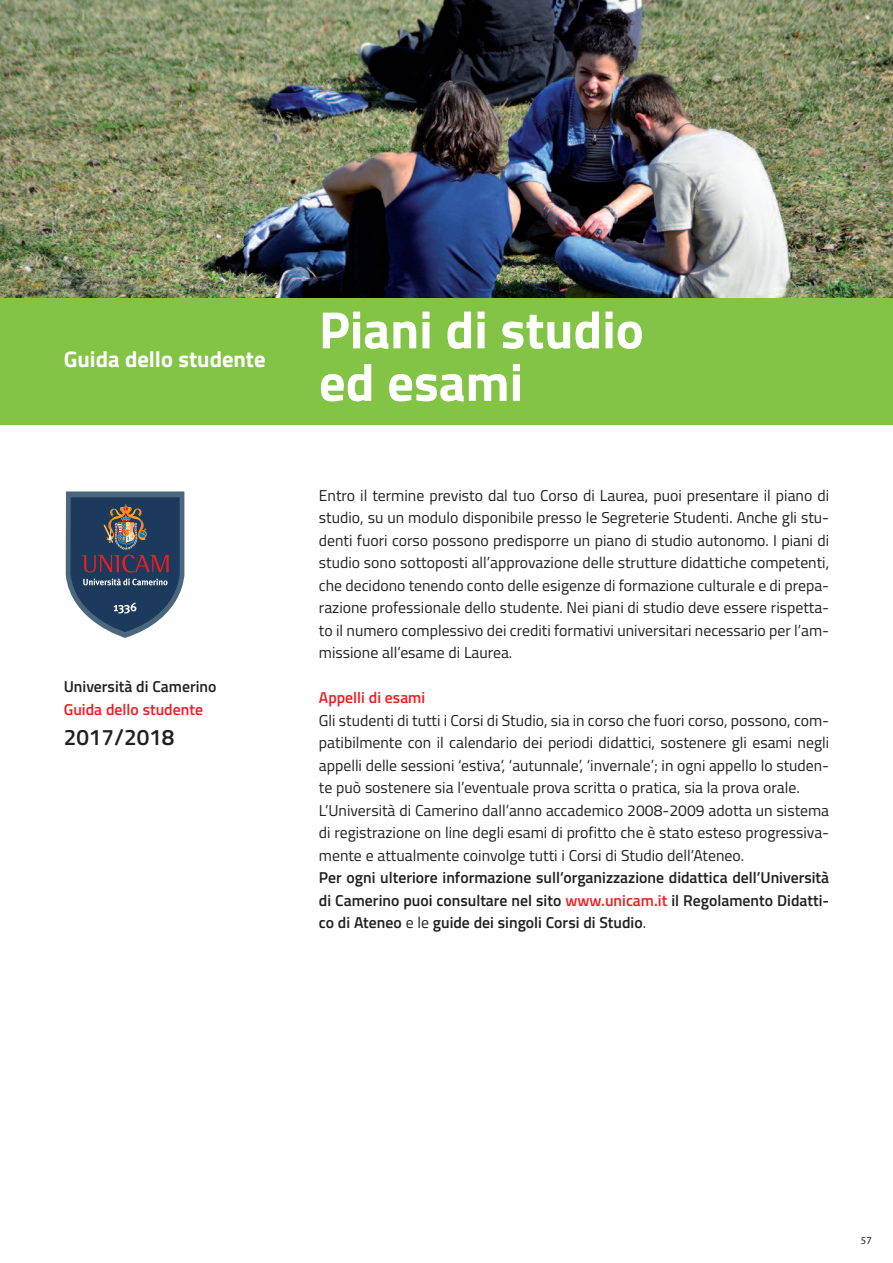
<style>
.page{position:relative;width:893px;height:1263px;background:#fff}
.page>*{position:absolute;margin:0;border:0;box-sizing:border-box;transform-origin:0 0}
.t1{font:700 52.5px/52.5px "Titillium";color:#fff}
.t2{font:700 22.5px "Titillium";color:#fff}
.t3{font:600 22.5px "Titillium";color:#231f20}
.t4{font:15.75px/22.5px "Titillium";color:#231f20;text-align:justify}
.t5{font:600 15.75px/22.5px "Titillium";color:#231f20;text-align:justify}
.t6{font:600 15.75px "Titillium";color:#ee1d23}
.t7{font:10.5px "Myriad";color:#231f20}
.s1{color:#ee1d23}
.s2{font-weight:400}
</style>
<div class="page">
<div style="left:0;top:298px;width:893px;height:127px;background:#83c447"></div>
<img style="left:0;top:0;width:893px;height:298px">
<svg style="left:65px;top:491px;width:120px;height:147px;background:#54647a"></svg>
<h2 class="t2" style="left:64px;top:351px;width:203px">Guida dello studente</h2>
<p class="t5" style="left:64px;top:677px;width:154px">Università di Camerino</p>
<p class="t6" style="left:64px;top:703px;width:141px">Guida dello studente</p>
<h2 class="t3" style="left:64px;top:729px;width:112px">2017/2018</h2>
<h1 class="t1" style="left:319px;top:309px;width:326px">Piani di studio ed esami</h1>
<p class="t4" style="left:319px;top:486px;width:512px">Entro il termine previsto dal tuo Corso di Laurea, puoi presentare il piano di studio, su un modulo disponibile presso le Segreterie Studenti. Anche gli stu&shy;denti fuori corso possono predisporre un piano di studio autonomo. I piani di studio sono sottoposti all’approvazione delle strutture didattiche competenti, che decidono tenendo conto delle esigenze di formazione culturale e di prepa&shy;razione professionale dello studente. Nei piani di studio deve essere rispetta&shy;to il numero complessivo dei crediti formativi universitari necessario per l’am&shy;missione all’esame di Laurea.</p>
<p class="t6" style="left:319px;top:692px;width:108px">Appelli di esami</p>
<p class="t4" style="left:319px;top:711px;width:512px;text-align:left">Gli studenti di tutti i Corsi di Studio, sia in corso che fuori corso, possono, com&shy;patibilmente con il calendario dei periodi didattici, sostenere gli esami negli appelli delle sessioni ‘estiva’, ‘autunnale’, ‘invernale’; in ogni appello lo studen&shy;te può sostenere sia l’eventuale prova scritta o pratica, sia la prova orale.<br>L’Università di Camerino dall’anno accademico 2008-2009 adotta un sistema di registrazione on line degli esami di profitto che è stato esteso progressiva&shy;mente e attualmente coinvolge tutti i Corsi di Studio dell’Ateneo.</p>
<p class="t5" style="left:319px;top:868px;width:512px">Per ogni ulteriore informazione sull’organizzazione didattica dell’Università di Camerino puoi consultare nel sito <span class="s1">www.unicam.it</span> il Regolamento Didatti&shy;co di Ateneo <span class="s2">e le</span> guide dei singoli Corsi di Studio<span class="s2">.</span></p>
<p class="t7" style="left:861px;top:1237px;width:12px">57</p>
</div>
